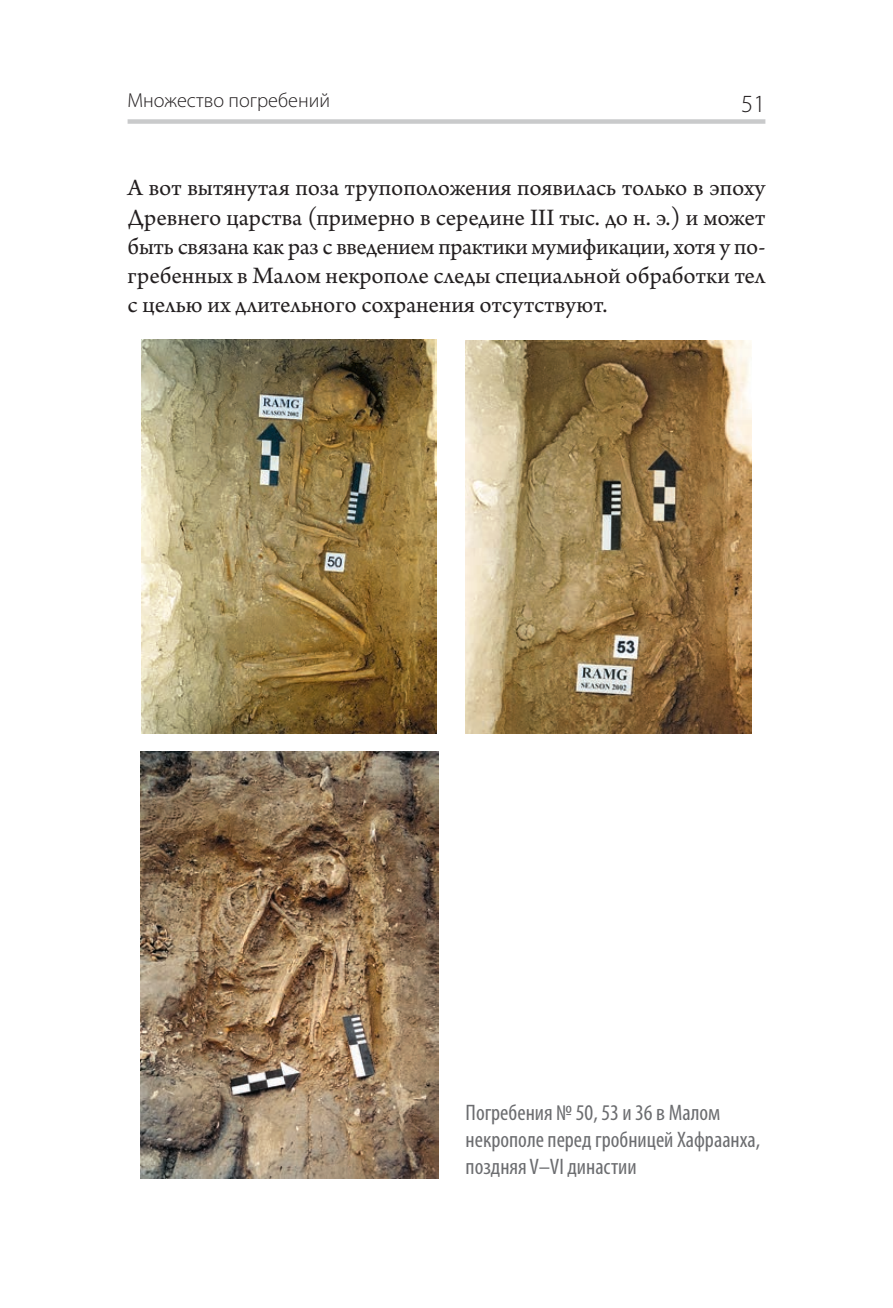
<style>
.page{position:relative;width:893px;height:1308px;background:#fff}
.page>*{position:absolute;margin:0;border:0;box-sizing:border-box;transform-origin:0 0}
.Основной_текст{font:24.75px/29.2px "Arno Pro";color:#231f20;text-align:justify}
.t1{font:300 24.75px "Myriad Pro";color:#231f20}
.pic_nazv{font:condensed 22.5px/27px "Myriad Pro";color:#6c6d70}
.t2{font:300 20.25px "Myriad Pro";color:#231f20}
</style>
<div class="page">
<div style="left:128px;top:119px;width:637px;height:5px;background:#c9cacb"></div>
<img style="left:141px;top:340px;width:296px;height:393px">
<img style="left:465px;top:341px;width:286px;height:392px">
<img style="left:140px;top:751px;width:298px;height:427px">
<p class="t2" style="left:128px;top:89px;width:204px">Множество погребений</p>
<p class="t1" style="left:741px;top:90px;width:26px">51</p>
<p class="Основной_текст" style="left:128px;top:175px;width:639px">А вот вытянутая поза трупоположения появилась только в эпоху Древнего царства (примерно в середине III тыс. до н. э.) и может быть связана как раз с введением практики мумификации, хотя у по&shy;гребенных в Малом некрополе следы специальной обработки тел с целью их длительного сохранения отсутствуют.</p>
<p class="pic_nazv" style="left:466px;top:1098px;width:296px">Погребения № 50, 53 и 36 в Малом некрополе перед гробницей Хафраанха, поздняя V–VI династии</p>
</div>
